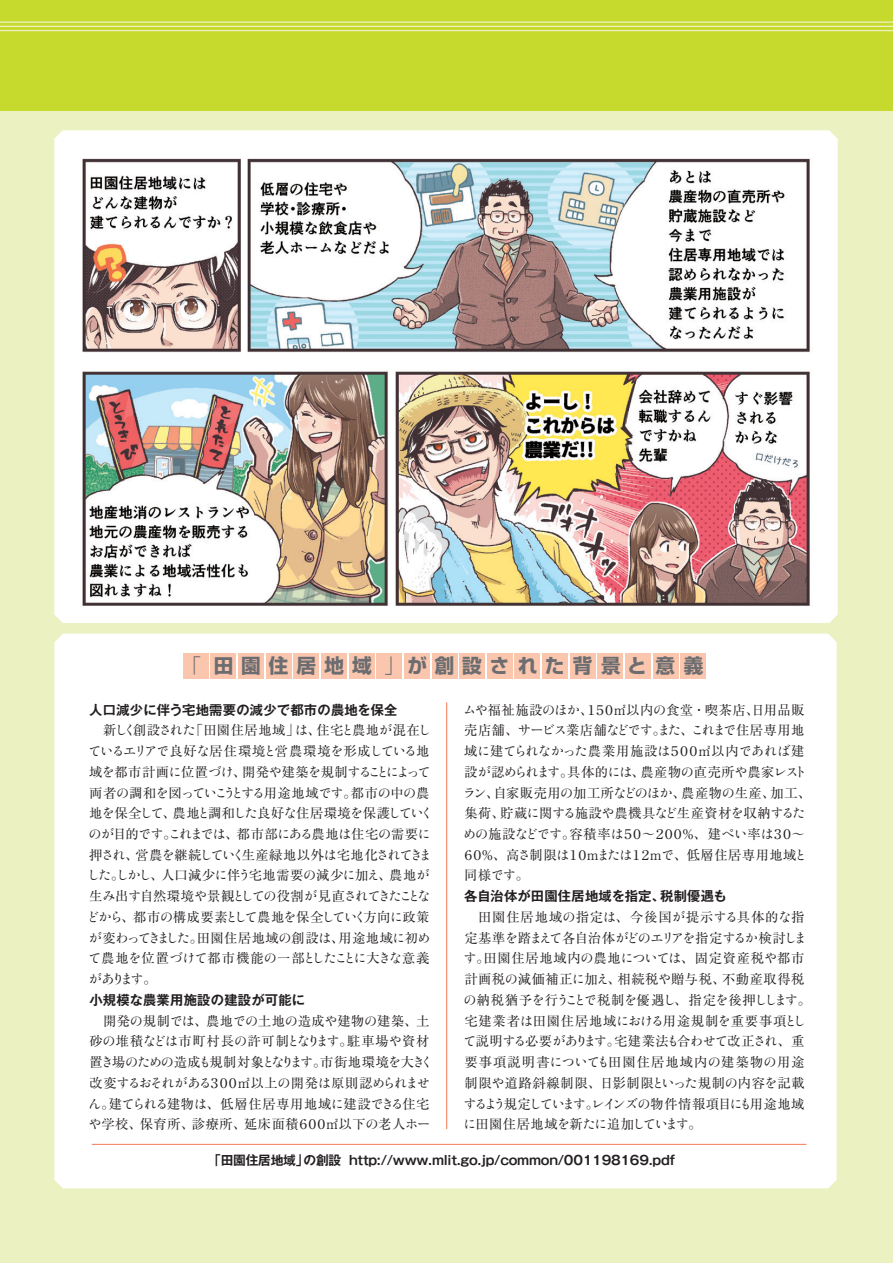
<style>
.page{position:relative;width:893px;height:1263px;background:#fff}
.page>*{position:absolute;margin:0;border:0;box-sizing:border-box;transform-origin:0 0}
.t1{font:700 19.65px "Shin Go Pro";letter-spacing:.42em;color:#6c6d70}
.t2{font:13.35px/20.7px "Ryumin Pro";letter-spacing:.04em;color:#231f20}
.t3{font:13.35px "Ryumin Std Regular KO";letter-spacing:-.165em;color:#231f20}
.t4{font:700 13.35px "Gothic MB101 Pro De";letter-spacing:.02em;color:#231f20}
.t5{font:13.35px "Ryumin Std Regular KO";letter-spacing:-.2em;color:#231f20}
.t6{font:13.35px/20.7px "Ryumin Pro";letter-spacing:.065em;color:#231f20}
.t7{font:13.35px/20.7px "Ryumin Std Regular KO";letter-spacing:-.205em;color:#231f20}
.t8{font:13.35px "Ryumin Std Regular KO";letter-spacing:-.14em;color:#231f20}
.t9{font:13.35px "Ryumin Std Regular KO";letter-spacing:-.135em;color:#231f20}
.t10{font:13.35px "Ryumin Pro";letter-spacing:.07em;color:#231f20}
.t11{font:700 12.75px "Gothic MB101 Pro De";letter-spacing:-.02em;color:#231f20}
.s1{font-weight:300}
.s2{font-family:"Ryumin Std Regular KO"}
.s3{font-family:"Ryumin Pro"}
</style>
<div class="page">
<div style="left:0;top:111px;width:893px;height:1152px;background:#ebf1c1"></div>
<div style="left:54px;top:634px;width:783px;height:554px;background:#fff"></div>
<div style="left:54px;top:130px;width:784px;height:493px;background:#fff"></div>
<hr style="left:446px;top:702px;width:1px;height:427px;background:#f47953">
<div style="left:183px;top:653px;width:25px;height:25px;background:#fbc6ae"></div>
<div style="left:211px;top:653px;width:25px;height:25px;background:#fbc6ae"></div>
<div style="left:238px;top:653px;width:26px;height:25px;background:#fbc6ae"></div>
<div style="left:266px;top:653px;width:25px;height:25px;background:#fbc6ae"></div>
<div style="left:294px;top:653px;width:25px;height:25px;background:#fbc6ae"></div>
<div style="left:321px;top:653px;width:26px;height:25px;background:#fbc6ae"></div>
<div style="left:349px;top:653px;width:25px;height:25px;background:#fbc6ae"></div>
<div style="left:376px;top:653px;width:26px;height:25px;background:#fbc6ae"></div>
<div style="left:404px;top:653px;width:26px;height:25px;background:#fbc6ae"></div>
<div style="left:432px;top:653px;width:25px;height:25px;background:#fbc6ae"></div>
<div style="left:459px;top:653px;width:26px;height:25px;background:#fbc6ae"></div>
<div style="left:487px;top:653px;width:26px;height:25px;background:#fbc6ae"></div>
<div style="left:515px;top:653px;width:25px;height:25px;background:#fbc6ae"></div>
<div style="left:542px;top:653px;width:26px;height:25px;background:#fbc6ae"></div>
<div style="left:570px;top:653px;width:25px;height:25px;background:#fbc6ae"></div>
<div style="left:598px;top:653px;width:25px;height:25px;background:#fbc6ae"></div>
<div style="left:625px;top:653px;width:26px;height:25px;background:#fbc6ae"></div>
<div style="left:653px;top:653px;width:25px;height:25px;background:#fbc6ae"></div>
<div style="left:680px;top:653px;width:26px;height:25px;background:#fbc6ae"></div>
<img style="left:79px;top:147px;width:738px;height:465px">
<div style="left:0;top:0;width:893px;height:111px;background:#c6d92d"></div>
<hr style="left:0;top:21px;width:893px;height:2px;background:#ebf1c1">
<hr style="left:0;top:26px;width:893px;height:1px;background:#ebf1c1">
<hr style="left:0;top:30px;width:893px;height:1px;background:#ebf1c1">
<hr style="left:92px;top:1144px;width:714px;height:1px;background:#f47953">
<h1 class="t1" style="left:181px;top:650px;width:523px"><span class="s1">「</span> 田園住居地域 <span class="s1">」</span>が創設された背景と意義</h1>
<p class="t4" style="left:89px;top:698px;width:310px">人口減少に伴う宅地需要の減少で都市の農地を保全</p>
<p class="t2" style="left:89px;top:719px;width:344px">　新<span class="s2">しく</span>創設<span class="s2">された</span>「田園住居地域」<span class="s2">は</span>、住宅<span class="s2">と</span>農地<span class="s2">が</span>混在<span class="s2">し</span></p>
<p class="t9" style="left:88px;top:741px;width:343px">ているエリアで<span class="s3">良好</span>な<span class="s3">居住環境</span>と<span class="s3">営農環境</span>を<span class="s3">形成</span>している<span class="s3">地</span></p>
<p class="t2" style="left:89px;top:760px;width:346px">域<span class="s2">を</span>都市計画<span class="s2">に</span>位置<span class="s2">づけ</span>、開発<span class="s2">や</span>建築<span class="s2">を</span>規制<span class="s2">することによって</span>両者<span class="s2">の</span>調和<span class="s2">を</span>図<span class="s2">っていこうとする</span>用途地域<span class="s2">です</span>。都市<span class="s2">の</span>中<span class="s2">の</span>農地<span class="s2">を</span>保全<span class="s2">して</span>、農地<span class="s2">と</span>調和<span class="s2">した</span>良好<span class="s2">な</span>住居環境<span class="s2">を</span>保護<span class="s2">していく</span></p>
<p class="t8" style="left:88px;top:824px;width:344px">のが<span class="s3">目的</span>です<span class="s3">。</span>これまでは<span class="s3">、都市部</span>にある<span class="s3">農地</span>は<span class="s3">住宅</span>の<span class="s3">需要</span>に</p>
<p class="t2" style="left:87px;top:843px;width:346px">押<span class="s2">され</span>、営農<span class="s2">を</span>継続<span class="s2">していく</span>生産緑地以外<span class="s2">は</span>宅地化<span class="s2">されてきました</span>。<span class="s2">しかし</span>、人口減少<span class="s2">に</span>伴<span class="s2">う</span>宅地需要<span class="s2">の</span>減少<span class="s2">に</span>加<span class="s2">え</span>、農地<span class="s2">が</span></p>
<p class="t5" style="left:89px;top:887px;width:343px"><span class="s3">生</span>み<span class="s3">出</span>す<span class="s3">自然環境</span>や<span class="s3">景観</span>としての<span class="s3">役割</span>が<span class="s3">見直</span>されてきたことな</p>
<p class="t2" style="left:87px;top:906px;width:346px"><span class="s2">どから</span>、都市<span class="s2">の</span>構成要素<span class="s2">として</span>農地<span class="s2">を</span>保全<span class="s2">していく</span>方向<span class="s2">に</span>政策<span class="s2">が</span>変<span class="s2">わってきました</span>。田園住居地域<span class="s2">の</span>創設<span class="s2">は</span>、用途地域<span class="s2">に</span>初<span class="s2">め</span></p>
<p class="t7" style="left:88px;top:947px;width:343px">て<span class="s3">農地</span>を<span class="s3">位置</span>づけて<span class="s3">都市機能</span>の<span class="s3">一部</span>としたことに<span class="s3">大</span>きな<span class="s3">意義</span>があります<span class="s3">。</span></p>
<p class="t4" style="left:89px;top:989px;width:217px">小規模な農業用施設の建設が可能に</p>
<p class="t2" style="left:89px;top:1009px;width:346px">　開発<span class="s2">の</span>規制<span class="s2">では</span>、農地<span class="s2">での</span>土地<span class="s2">の</span>造成<span class="s2">や</span>建物<span class="s2">の</span>建築、土砂<span class="s2">の</span>堆積<span class="s2">などは</span>市町村長<span class="s2">の</span>許可制<span class="s2">となります</span>。駐車場<span class="s2">や</span>資材置<span class="s2">き</span>場<span class="s2">のための</span>造成<span class="s2">も</span>規制対象<span class="s2">となります</span>。市街地環境<span class="s2">を</span>大<span class="s2">きく</span></p>
<p class="t3" style="left:89px;top:1073px;width:342px"><span class="s3">改変</span>するおそれがある<span class="s3">３００㎡以上</span>の<span class="s3">開発</span>は<span class="s3">原則認</span>められませ</p>
<p class="t2" style="left:89px;top:1092px;width:343px"><span class="s2">ん</span>。建<span class="s2">てられる</span>建物<span class="s2">は</span>、低層住居専用地域<span class="s2">に</span>建設<span class="s2">できる</span>住宅<span class="s2">や</span>学校、保育所、診療所、延床面積６００㎡以下<span class="s2">の</span>老人<span class="s2">ホー</span></p>
<p class="t2" style="left:462px;top:698px;width:351px"><span class="s2">ムや</span>福祉施設<span class="s2">のほか</span>、１５０㎡以内<span class="s2">の</span>食堂・喫茶店、日用品販売店舗、<span class="s2">サービス</span>業店舗<span class="s2">などです</span>。<span class="s2">また</span>、<span class="s2">これまで</span>住居専用地域<span class="s2">に</span>建<span class="s2">てられなかった</span>農業用施設<span class="s2">は</span>５００㎡以内<span class="s2">であれば</span>建設<span class="s2">が</span>認<span class="s2">められます</span>。具体的<span class="s2">には</span>、農産物<span class="s2">の</span>直売所<span class="s2">や</span>農家<span class="s2">レストラン</span>、自家販売用<span class="s2">の</span>加工所<span class="s2">などのほか</span>、農産物<span class="s2">の</span>生産、加工、集荷、貯蔵<span class="s2">に</span>関<span class="s2">する</span>施設<span class="s2">や</span>農機具<span class="s2">など</span>生産資材<span class="s2">を</span>収納<span class="s2">するための</span>施設<span class="s2">などです</span>。容積率<span class="s2">は</span>５０～２００％、建<span class="s2">ぺい</span>率<span class="s2">は</span>３０～<br>６０％、高<span class="s2">さ</span>制限<span class="s2">は</span>１０ｍ<span class="s2">または</span>１２ｍ<span class="s2">で</span>、低層住居専用地域<span class="s2">と</span>同様<span class="s2">です</span>。</p>
<p class="t4" style="left:464px;top:885px;width:264px">各自治体が田園住居地域を指定、税制優遇も</p>
<p class="t10" style="left:464px;top:906px;width:342px">　田園住居地域<span class="s2">の</span>指定<span class="s2">は</span>、今後国<span class="s2">が</span>提示<span class="s2">する</span>具体的<span class="s2">な</span>指</p>
<p class="t3" style="left:464px;top:928px;width:344px"><span class="s3">定基準</span>を<span class="s3">踏</span>まえて<span class="s3">各自治体</span>がどのエリアを<span class="s3">指定</span>するか<span class="s3">検討</span>しま</p>
<p class="t2" style="left:463px;top:947px;width:349px"><span class="s2">す</span>。田園住居地域内<span class="s2">の</span>農地<span class="s2">については</span>、固定資産税<span class="s2">や</span>都市計画税<span class="s2">の</span>減価補正<span class="s2">に</span>加<span class="s2">え</span>、相続税<span class="s2">や</span>贈与税、不動産取得税<span class="s2">の</span>納税猶予<span class="s2">を</span>行<span class="s2">うことで</span>税制<span class="s2">を</span>優遇<span class="s2">し</span>、指定<span class="s2">を</span>後押<span class="s2">しします</span>。宅建業者<span class="s2">は</span>田園住居地域<span class="s2">における</span>用途規制<span class="s2">を</span>重要事項<span class="s2">とし</span></p>
<p class="t3" style="left:463px;top:1032px;width:343px">て<span class="s3">説明</span>する<span class="s3">必要</span>があります<span class="s3">。宅建業法</span>も<span class="s3">合</span>わせて<span class="s3">改正</span>され<span class="s3">、重</span></p>
<p class="t6" style="left:464px;top:1051px;width:342px">要事項説明書<span class="s2">についても</span>田園住居地域内<span class="s2">の</span>建築物<span class="s2">の</span>用途制限<span class="s2">や</span>道路斜線制限、日影制限<span class="s2">といった</span>規制<span class="s2">の</span>内容<span class="s2">を</span>記載</p>
<p class="t5" style="left:463px;top:1094px;width:343px">するよう<span class="s3">規定</span>しています<span class="s3">。</span>レインズの<span class="s3">物件情報項目</span>にも<span class="s3">用途地域</span></p>
<p class="t2" style="left:463px;top:1113px;width:240px"><span class="s2">に</span>田園住居地域<span class="s2">を</span>新<span class="s2">たに</span>追加<span class="s2">しています</span>。</p>
<p class="t11" style="left:208px;top:1149px;width:468px">「田園住居地域」の創設 http://www.mlit.go.jp/common/001198169.pdf</p>
</div>
